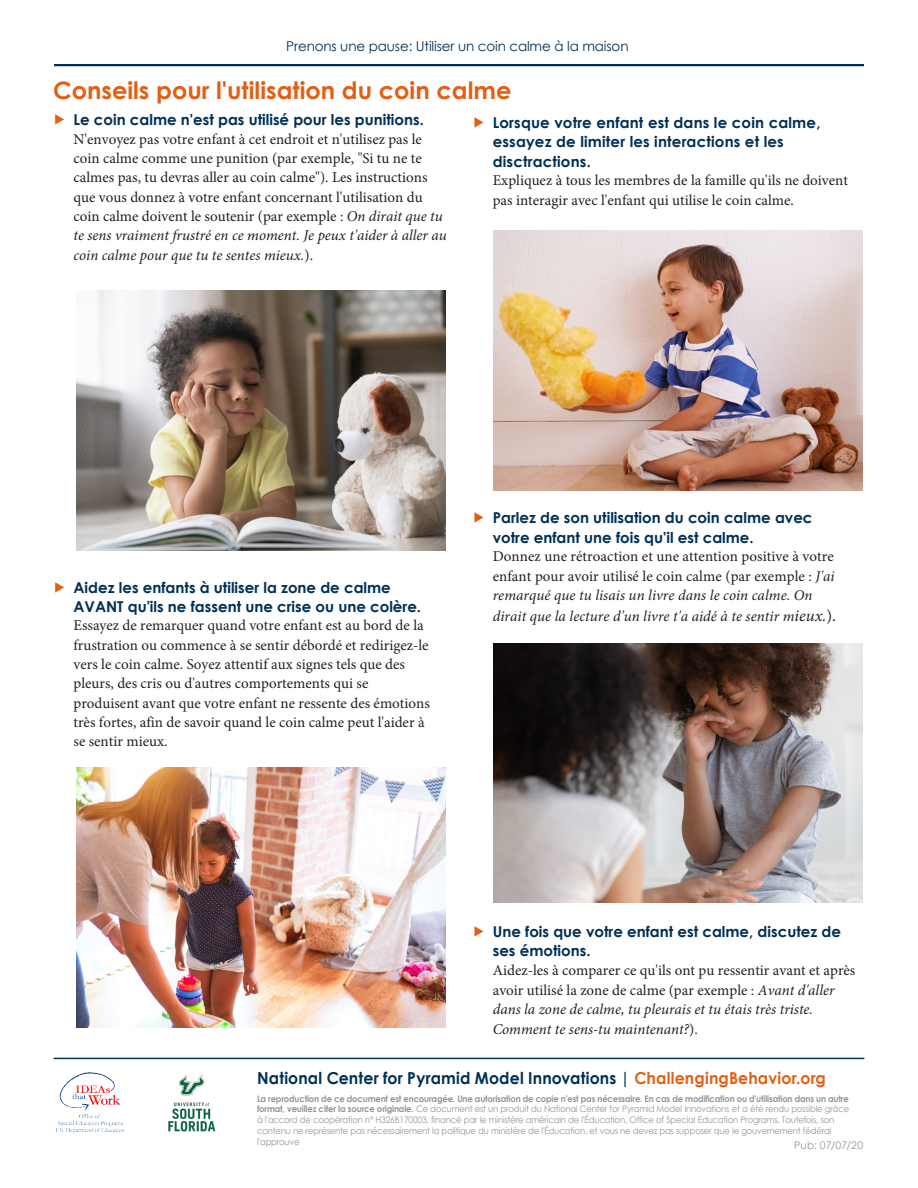
<style>
.page{position:relative;width:918px;height:1188px;background:#fff}
.page>*{position:absolute;margin:0;border:0;box-sizing:border-box;transform-origin:0 0}
.Heading_2{font:700 24px "Century Gothic";color:#e25f14}
.t1{font:700 16.5px "Century Gothic";letter-spacing:.01em;color:#003056;scale:.95 1}
.t2{font:15px/19.2px "Minion Pro";color:#231f20}
.t3{font:13.5px "Century Gothic";letter-spacing:-.01em;color:#003056}
.t4{font:10.5px "Century Gothic";letter-spacing:.015em;color:#939598}
.t5{font:9px/10.8px "Century Gothic";letter-spacing:-.02em;color:#939598;scale:.94 1}
.s1{color:#e25f14}
.s2{font-family:"Century Gothic";font-weight:700;color:#003056}
.s3{font-style:italic}
.s4{font-style:italic;font-size:16.5px}
.s5{font-size:16.5px}
.s6{font-weight:700}
</style>
<div class="page">
<hr style="left:54px;top:64px;width:810px;height:2px;background:#003056">
<img style="left:77px;top:291px;width:369px;height:259px">
<img style="left:77px;top:768px;width:369px;height:259px">
<img style="left:494px;top:231px;width:368px;height:259px">
<img style="left:494px;top:643px;width:368px;height:260px">
<hr style="left:54px;top:1058px;width:810px;height:1px;background:#003056">
<img style="left:56px;top:1072px;width:69px;height:61px">
<img style="left:168px;top:1074px;width:48px;height:58px">
<p class="t3" style="left:286px;top:36px;width:344px">Prenons une pause: Utiliser un coin calme à la maison</p>
<h2 class="Heading_2" style="left:53px;top:72px;width:460px">Conseils pour l'utilisation du coin calme</h2>
<p class="t2" style="left:73px;top:111px;width:375px;text-indent:-20px"><span class="s1">▶</span> <span class="s2">Le coin calme n'est pas utilisé pour les punitions.<br></span>N'envoyez pas votre enfant à cet endroit et n'utilisez pas le coin calme comme une punition (par exemple, "Si tu ne te calmes pas, tu devras aller au coin calme"). Les instructions que vous donnez à votre enfant concernant l'utilisation du coin calme doivent le soutenir (par exemple : <span class="s3">On dirait que tu te sens vraiment frustré en ce moment. Je peux t'aider à aller au coin calme pour que tu te sentes mieux.</span>).</p>
<p class="t2" style="left:493px;top:113px;width:357px;text-indent:-20px"><span class="s1">▶</span> <span class="s2">Lorsque votre enfant est dans le coin calme, essayez de limiter les interactions et les disctractions.<br></span>Expliquez à tous les membres de la famille qu'ils ne doivent pas interagir avec l'enfant qui utilise le coin calme.</p>
<p class="t2" style="left:73px;top:578px;width:358px;text-indent:-20px"><span class="s1">▶</span> <span class="s2">Aidez les enfants à utiliser la zone de calme AVANT qu'ils ne fassent une crise ou une colère.<br></span>Essayez de remarquer quand votre enfant est au bord de la frustration ou commence à se sentir débordé et redirigez-le vers le coin calme. Soyez attentif aux signes tels que des pleurs, des cris ou d'autres comportements qui se produisent avant que votre enfant ne ressente des émotions très fortes, afin de savoir quand le coin calme peut l'aider à se sentir mieux.</p>
<p class="t2" style="left:493px;top:509px;width:345px;text-indent:-20px"><span class="s1">▶</span> <span class="s2">Parlez de son utilisation du coin calme avec votre enfant une fois qu'il est calme.<br></span>Donnez une rétroaction et une attention positive à votre enfant pour avoir utilisé le coin calme (par exemple : <span class="s3">J'ai remarqué que tu lisais un livre dans le coin calme. On dirait que la lecture d'un livre t'a aidé à te sentir m</span><span class="s4">ieux.</span><span class="s5">).</span></p>
<p class="t2" style="left:493px;top:922px;width:364px;text-indent:-20px"><span class="s1">▶</span> <span class="s2">Une fois que votre enfant est calme, discutez de ses émotions.<br></span>Aidez-les à comparer ce qu'ils ont pu ressentir avant et après avoir utilisé la zone de calme (par exemple : <span class="s3">Avant d'aller dans la zone de calme, tu pleurais et tu étais très triste.<br>Comment te sens-tu maintenant?</span>).</p>
<p class="t1" style="left:257px;top:1068px;width:600px">National Center for Pyramid Model Innovations | <span class="s1">ChallengingBehavior.org</span></p>
<p class="t5" style="left:257px;top:1093px;width:631px"><span class="s6">La reproduction de ce document est encouragée. Une autorisation de copie n'est pas nécessaire. En cas de modification ou d'utilisation dans un autre format, veuillez citer la source originale.</span> Ce document est un produit du National Center for Pyramid Model Innovations et a été rendu possible grâce à l'accord de coopération n° H326B170003, financé par le ministère américain de l'Éducation, Office of Special Education Programs. Toutefois, son contenu ne représente pas nécessairement la politique du ministère de l'Éducation, et vous ne devez pas supposer que le gouvernement fédéral l'approuve</p>
<p class="t4" style="left:794px;top:1139px;width:71px">Pub: 07/07/20</p>
</div>
